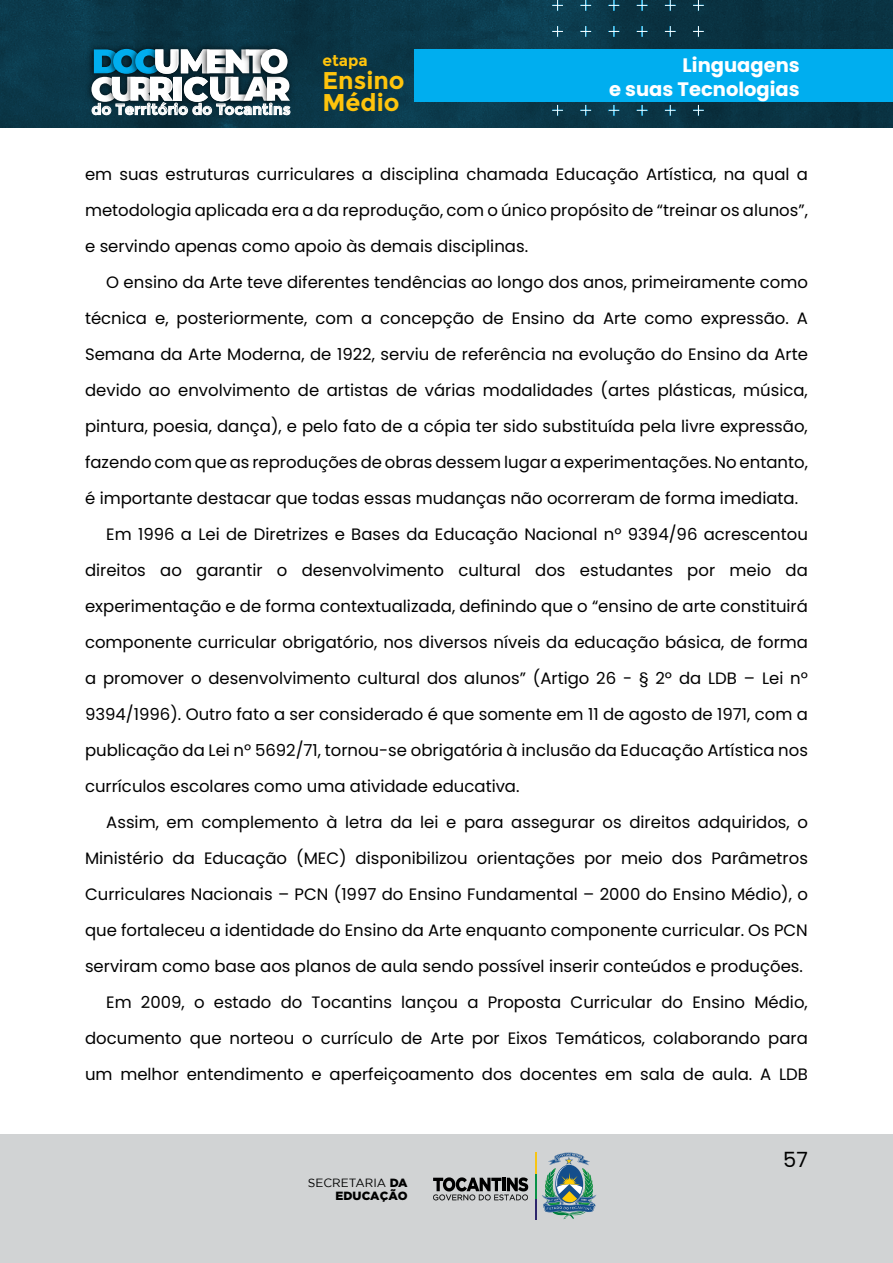
<style>
.page{position:relative;width:893px;height:1263px;background:#fff}
.page>*{position:absolute;margin:0;border:0;box-sizing:border-box;transform-origin:0 0}
.t1{font:700 24.3px "Montserrat";color:#ffc40c}
.t2{font:21px "Poppins";color:#000}
.t3{font:700 19.5px/23.4px "Poppins";color:#fff;text-align:right}
.t4{font:16.5px/36px "Poppins";color:#000;text-align:justify}
.t5{font:700 15.6px "Montserrat";color:#ffc40c}
.t6{font:700 15.15px "Montserrat";color:#fff}
.t7{font:11.85px/13.2px "Gotham";color:#000;text-align:right}
.s1{font-weight:900}
</style>
<div class="page">
<div style="left:0;top:1135px;width:893px;height:128px;background:#d1d3d4"></div>
<svg style="left:0;top:0;width:893px;height:128px;background:#0b3748"></svg>
<img style="left:83px;top:40px;width:19px;height:28px">
<img style="left:102px;top:40px;width:22px;height:9px">
<img style="left:124px;top:40px;width:20px;height:9px">
<img style="left:144px;top:40px;width:26px;height:9px">
<img style="left:170px;top:40px;width:26px;height:9px">
<img style="left:81px;top:68px;width:10px;height:43px">
<img style="left:291px;top:68px;width:8px;height:42px">
<img style="left:196px;top:40px;width:19px;height:9px">
<img style="left:215px;top:40px;width:35px;height:9px">
<img style="left:250px;top:40px;width:45px;height:43px">
<svg style="left:91px;top:49px;width:200px;height:67px"></svg>
<div style="left:415px;top:49px;width:478px;height:53px;background:#00aeef"></div>
<svg style="left:542px;top:1153px;width:54px;height:66px"></svg>
<svg style="left:433px;top:1177px;width:95px;height:23px"></svg>
<hr style="left:535px;top:1186px;width:1px;height:33px;background:#2d276c">
<hr style="left:535px;top:1152px;width:1px;height:34px;background:#f7c514">
<svg style="left:535px;top:1174px;width:1px;height:24px"></svg>
<p class="t5" style="left:322px;top:51px;width:47px">etapa</p>
<h1 class="t1" style="left:322px;top:66px;width:84px">Ensino</h1>
<p class="t6" style="left:91px;top:100px;width:201px">do Território do Tocantins</p>
<h1 class="t1" style="left:322px;top:88px;width:79px">Médio</h1>
<p class="t3" style="left:609px;top:54px;width:192px">Linguagens<br>e suas Tecnologias</p>
<p class="t4" style="left:85px;top:156px;width:724px">em suas estruturas curriculares a disciplina chamada Educação Artística, na qual a metodologia aplicada era a da reprodução, com o único propósito de “treinar os alunos”, e servindo apenas como apoio às demais disciplinas.</p>
<p class="t4" style="left:106px;top:264px;width:703px">O ensino da Arte teve diferentes tendências ao longo dos anos, primeiramente como</p>
<p class="t4" style="left:85px;top:300px;width:724px">técnica e, posteriormente, com a concepção de Ensino da Arte como expressão. A</p>
<p class="t4" style="left:85px;top:336px;width:724px">Semana da Arte Moderna, de 1922, serviu de referência na evolução do Ensino da Arte</p>
<p class="t4" style="left:85px;top:372px;width:724px">devido ao envolvimento de artistas de várias modalidades (artes plásticas, música,</p>
<p class="t4" style="left:85px;top:408px;width:724px">pintura, poesia, dança), e pelo fato de a cópia ter sido substituída pela livre expressão,</p>
<p class="t4" style="left:85px;top:444px;width:724px">fazendo com que as reproduções de obras dessem lugar a experimentações. No entanto,</p>
<p class="t4" style="left:85px;top:480px;width:715px">é importante destacar que todas essas mudanças não ocorreram de forma imediata.</p>
<p class="t4" style="left:106px;top:516px;width:703px">Em 1996 a Lei de Diretrizes e Bases da Educação Nacional nº 9394/96 acrescentou</p>
<p class="t4" style="left:85px;top:552px;width:724px">direitos ao garantir o desenvolvimento cultural dos estudantes por meio da</p>
<p class="t4" style="left:85px;top:588px;width:724px">experimentação e de forma contextualizada, definindo que o “ensino de arte constituirá</p>
<p class="t4" style="left:85px;top:624px;width:724px">componente curricular obrigatório, nos diversos níveis da educação básica, de forma</p>
<p class="t4" style="left:85px;top:660px;width:724px">a promover o desenvolvimento cultural dos alunos” (Artigo 26 - § 2º da LDB – Lei nº</p>
<p class="t4" style="left:85px;top:696px;width:724px">9394/1996). Outro fato a ser considerado é que somente em 11 de agosto de 1971, com a</p>
<p class="t4" style="left:85px;top:732px;width:724px">publicação da Lei nº 5692/71, tornou-se obrigatória à inclusão da Educação Artística nos</p>
<p class="t4" style="left:85px;top:768px;width:436px">currículos escolares como uma atividade educativa.</p>
<p class="t4" style="left:106px;top:804px;width:703px">Assim, em complemento à letra da lei e para assegurar os direitos adquiridos, o</p>
<p class="t4" style="left:85px;top:840px;width:724px">Ministério da Educação (MEC) disponibilizou orientações por meio dos Parâmetros</p>
<p class="t4" style="left:85px;top:876px;width:724px">Curriculares Nacionais – PCN (1997 do Ensino Fundamental – 2000 do Ensino Médio), o</p>
<p class="t4" style="left:85px;top:912px;width:724px">que fortaleceu a identidade do Ensino da Arte enquanto componente curricular. Os PCN</p>
<p class="t4" style="left:85px;top:948px;width:719px">serviram como base aos planos de aula sendo possível inserir conteúdos e produções.</p>
<p class="t4" style="left:106px;top:984px;width:703px">Em 2009, o estado do Tocantins lançou a Proposta Curricular do Ensino Médio,</p>
<p class="t4" style="left:85px;top:1020px;width:724px">documento que norteou o currículo de Arte por Eixos Temáticos, colaborando para</p>
<p class="t4" style="left:85px;top:1056px;width:724px">um melhor entendimento e aperfeiçoamento dos docentes em sala de aula. A LDB</p>
<p class="t7" style="left:308px;top:1176px;width:101px">SECRETARIA <span class="s1">DA<br>EDUCAÇÃO</span></p>
<p class="t2" style="left:783px;top:1147px;width:26px">57</p>
</div>
